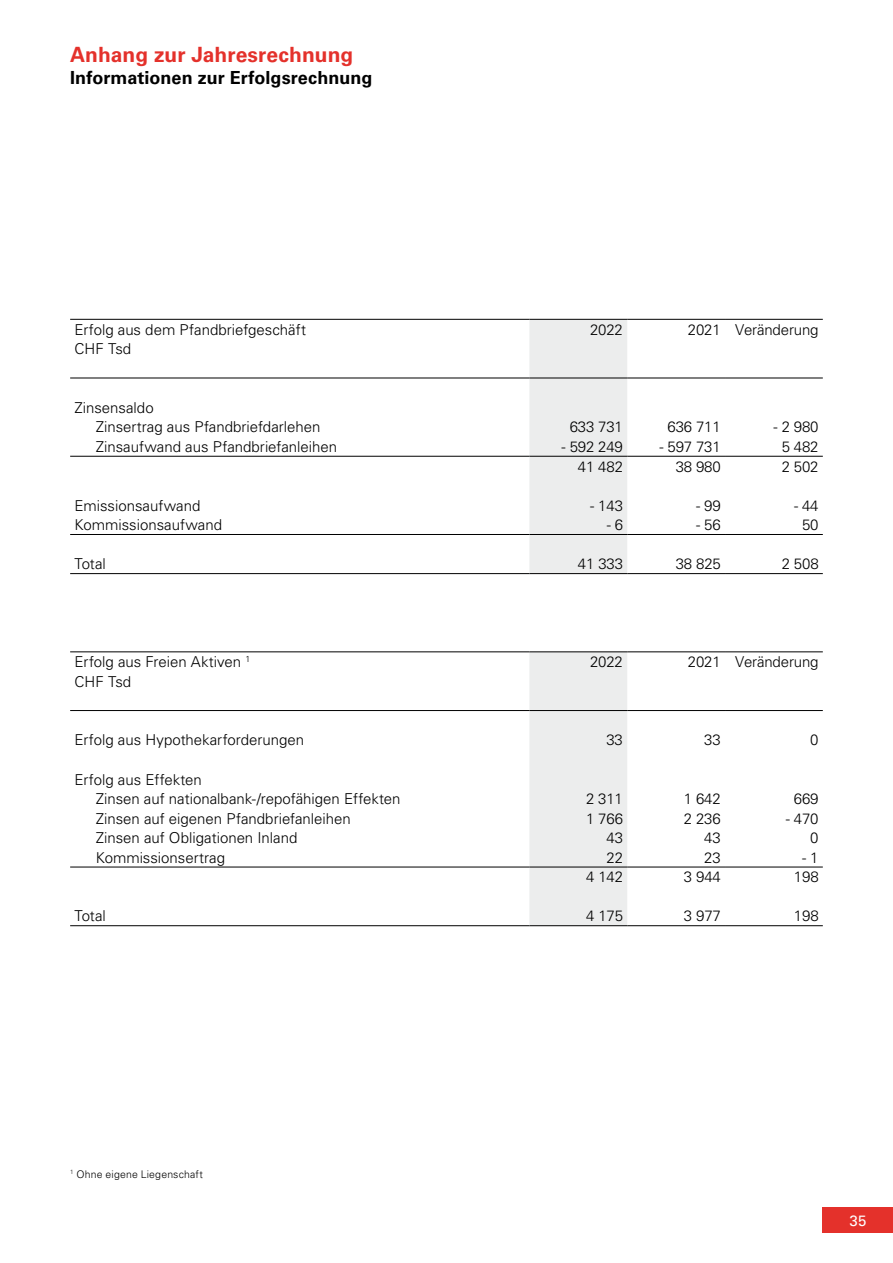
<style>
.page{position:relative;width:893px;height:1263px;background:#fff}
.page>*{position:absolute;margin:0;border:0;box-sizing:border-box;transform-origin:0 0}
.t1{font:700 21px "Univers LT Std";color:#e4312b}
.t2{font:700 18px "Univers LT Std";letter-spacing:.005em;color:#000}
.t3{font:300 15px/19.5px "Univers LT Std";letter-spacing:-.005em;color:#000}
.t4{font:15px "Univers LT Std";color:#fff}
.t5{font:300 10.5px "Univers LT Std";letter-spacing:.015em;color:#000}
</style>
<div class="page">
<div style="left:823px;top:1208px;width:70px;height:25px;background:#e4312b"></div>
<svg style="left:529px;top:320px;width:98px;height:605px;fill:#eceded"></svg>
<svg style="left:627px;top:574px;width:98px;height:1px"></svg>
<hr style="left:70px;top:319px;width:459px;height:1px;background:#000">
<hr style="left:529px;top:319px;width:98px;height:1px;background:#000">
<hr style="left:627px;top:319px;width:98px;height:1px;background:#000">
<hr style="left:725px;top:319px;width:98px;height:1px;background:#000">
<hr style="left:70px;top:378px;width:459px;height:1px;background:#000">
<hr style="left:529px;top:378px;width:98px;height:1px;background:#000">
<hr style="left:627px;top:378px;width:98px;height:1px;background:#000">
<hr style="left:725px;top:378px;width:98px;height:1px;background:#000">
<hr style="left:70px;top:456px;width:459px;height:1px;background:#000">
<hr style="left:529px;top:456px;width:98px;height:1px;background:#000">
<hr style="left:627px;top:456px;width:98px;height:1px;background:#000">
<hr style="left:725px;top:456px;width:98px;height:1px;background:#000">
<hr style="left:70px;top:651px;width:459px;height:1px;background:#000">
<hr style="left:529px;top:651px;width:98px;height:1px;background:#000">
<hr style="left:627px;top:651px;width:98px;height:1px;background:#000">
<hr style="left:725px;top:651px;width:98px;height:1px;background:#000">
<hr style="left:70px;top:710px;width:459px;height:1px;background:#000">
<hr style="left:529px;top:710px;width:98px;height:1px;background:#000">
<hr style="left:627px;top:710px;width:98px;height:1px;background:#000">
<hr style="left:725px;top:710px;width:98px;height:1px;background:#000">
<hr style="left:70px;top:867px;width:459px;height:1px;background:#000">
<hr style="left:529px;top:867px;width:98px;height:1px;background:#000">
<hr style="left:627px;top:867px;width:98px;height:1px;background:#000">
<hr style="left:725px;top:867px;width:98px;height:1px;background:#000">
<hr style="left:70px;top:925px;width:459px;height:1px;background:#000">
<hr style="left:529px;top:925px;width:98px;height:1px;background:#000">
<hr style="left:627px;top:925px;width:98px;height:1px;background:#000">
<hr style="left:725px;top:925px;width:98px;height:1px;background:#000">
<hr style="left:70px;top:534px;width:459px;height:1px;background:#000">
<hr style="left:529px;top:534px;width:98px;height:1px;background:#000">
<hr style="left:627px;top:534px;width:98px;height:1px;background:#000">
<hr style="left:725px;top:534px;width:98px;height:1px;background:#000">
<hr style="left:70px;top:573px;width:459px;height:1px;background:#000">
<hr style="left:529px;top:573px;width:98px;height:1px;background:#000">
<hr style="left:627px;top:573px;width:98px;height:1px;background:#000">
<hr style="left:725px;top:573px;width:98px;height:1px;background:#000">
<h1 class="t1" style="left:70px;top:42px;width:285px">Anhang zur Jahresrechnung</h1>
<p class="t2" style="left:70px;top:67px;width:304px">Informationen zur Erfolgsrechnung</p>
<p class="t3" style="left:74px;top:320px;width:233px">Erfolg aus dem Pfandbriefgeschäft</p>
<p class="t3" style="left:590px;top:320px;width:34px">2022</p>
<p class="t3" style="left:688px;top:320px;width:132px">2021 Veränderung</p>
<p class="t3" style="left:74px;top:339px;width:58px">CHF Tsd</p>
<p class="t3" style="left:96px;top:398px;width:226px;text-indent:-21px">Zinsensaldo<br>Zinsertrag aus Pfandbriefdarlehen</p>
<p class="t3" style="left:570px;top:417px;width:55px">633 731</p>
<p class="t3" style="left:667px;top:417px;width:55px">636 711</p>
<p class="t3" style="left:774px;top:417px;width:46px">- 2 980</p>
<p class="t3" style="left:96px;top:437px;width:243px">Zinsaufwand aus Pfandbriefanleihen</p>
<p class="t3" style="left:562px;top:437px;width:63px">- 592 249</p>
<p class="t3" style="left:659px;top:437px;width:63px">- 597 731</p>
<p class="t3" style="left:782px;top:437px;width:38px">5 482</p>
<p class="t3" style="left:578px;top:456px;width:47px">41 482</p>
<p class="t3" style="left:676px;top:456px;width:47px">38 980</p>
<p class="t3" style="left:782px;top:456px;width:38px">2 502</p>
<p class="t3" style="left:74px;top:496px;width:127px">Emissionsaufwand</p>
<p class="t3" style="left:590px;top:496px;width:34px">- 143</p>
<p class="t3" style="left:696px;top:496px;width:26px">- 99</p>
<p class="t3" style="left:794px;top:496px;width:26px">- 44</p>
<p class="t3" style="left:74px;top:515px;width:149px">Kommissionsaufwand</p>
<p class="t3" style="left:607px;top:515px;width:18px">- 6</p>
<p class="t3" style="left:696px;top:515px;width:26px">- 56</p>
<p class="t3" style="left:802px;top:515px;width:18px">50</p>
<p class="t3" style="left:74px;top:554px;width:33px">Total</p>
<p class="t3" style="left:578px;top:554px;width:47px">41 333</p>
<p class="t3" style="left:676px;top:554px;width:47px">38 825</p>
<p class="t3" style="left:782px;top:554px;width:38px">2 508</p>
<p class="t3" style="left:75px;top:652px;width:177px">Erfolg aus Freien Aktiven <sup>1</sup></p>
<p class="t3" style="left:590px;top:652px;width:34px">2022</p>
<p class="t3" style="left:688px;top:652px;width:132px">2021 Veränderung</p>
<p class="t3" style="left:74px;top:672px;width:58px">CHF Tsd</p>
<p class="t3" style="left:74px;top:730px;width:231px">Erfolg aus Hypothekarforderungen</p>
<p class="t3" style="left:606px;top:730px;width:18px">33</p>
<p class="t3" style="left:704px;top:730px;width:18px">33</p>
<p class="t3" style="left:810px;top:730px;width:10px">0</p>
<p class="t3" style="left:96px;top:769px;width:306px;text-indent:-21px">Erfolg aus Effekten<br>Zinsen auf nationalbank-/repofähigen Effekten</p>
<p class="t3" style="left:586px;top:789px;width:38px">2 311</p>
<p class="t3" style="left:684px;top:789px;width:38px">1 642</p>
<p class="t3" style="left:794px;top:789px;width:26px">669</p>
<p class="t3" style="left:96px;top:809px;width:256px">Zinsen auf eigenen Pfandbriefanleihen</p>
<p class="t3" style="left:586px;top:809px;width:38px">1 766</p>
<p class="t3" style="left:684px;top:809px;width:38px">2 236</p>
<p class="t3" style="left:786px;top:809px;width:34px">- 470</p>
<p class="t3" style="left:96px;top:828px;width:203px">Zinsen auf Obligationen Inland</p>
<p class="t3" style="left:606px;top:828px;width:18px">43</p>
<p class="t3" style="left:704px;top:828px;width:18px">43</p>
<p class="t3" style="left:810px;top:828px;width:10px">0</p>
<p class="t3" style="left:96px;top:848px;width:131px">Kommissionsertrag</p>
<p class="t3" style="left:606px;top:848px;width:18px">22</p>
<p class="t3" style="left:704px;top:848px;width:18px">23</p>
<p class="t3" style="left:802px;top:848px;width:18px">- 1</p>
<p class="t3" style="left:586px;top:867px;width:38px">4 142</p>
<p class="t3" style="left:684px;top:867px;width:38px">3 944</p>
<p class="t3" style="left:794px;top:867px;width:26px">198</p>
<p class="t3" style="left:75px;top:906px;width:33px">Total</p>
<p class="t3" style="left:586px;top:906px;width:38px">4 175</p>
<p class="t3" style="left:684px;top:906px;width:38px">3 977</p>
<p class="t3" style="left:794px;top:906px;width:26px">198</p>
<p class="t5" style="left:70px;top:1168px;width:134px"><sup>1</sup> Ohne eigene Liegenschaft</p>
<p class="t4" style="left:849px;top:1212px;width:18px">35</p>
</div>
